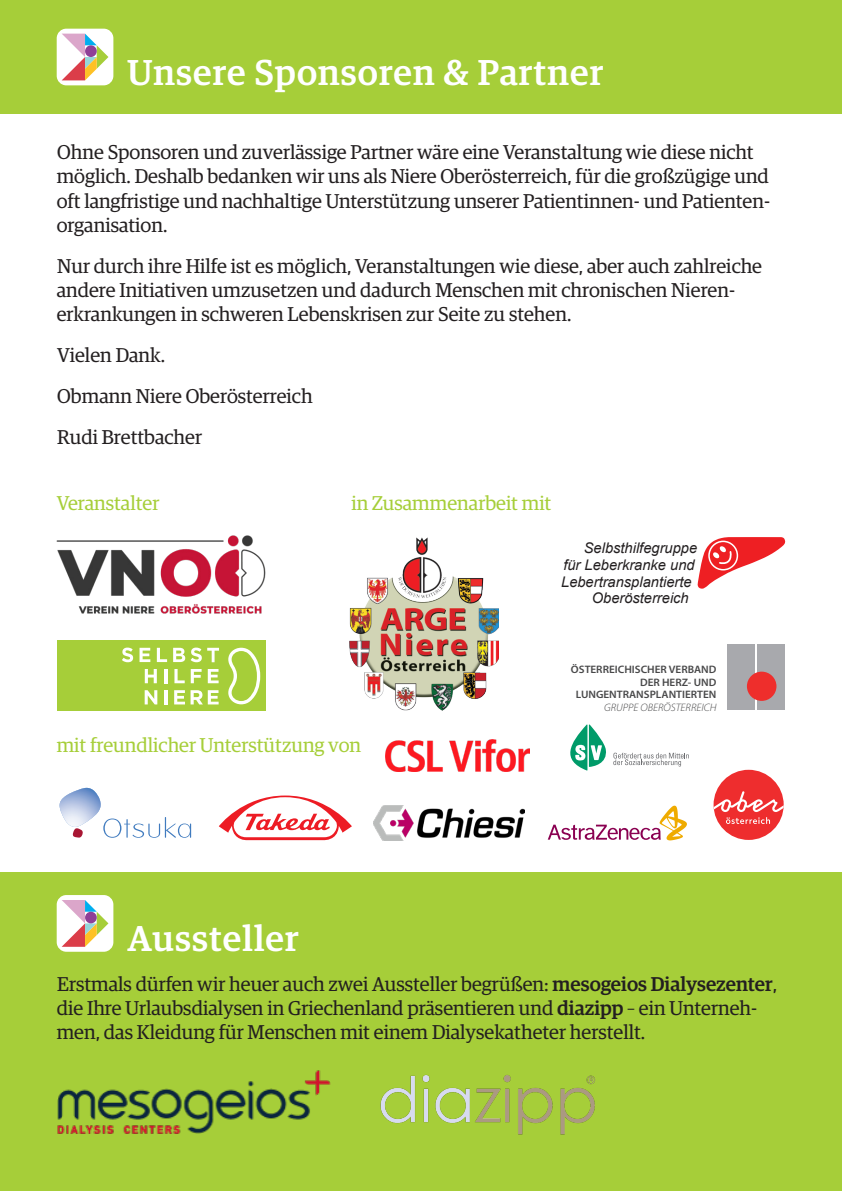
<style>
.page{position:relative;width:842px;height:1191px;background:#fff}
.page>*{position:absolute;margin:0;border:0;box-sizing:border-box;transform-origin:0 0}
.t1{font:500 36px "Guardian Egyp";letter-spacing:.03em;color:#fff}
.t2{font:20px/24px "Guardian Egyp";color:#231f20}
.t3{font:20px "Guardian Egyp";color:#a6ce39}
.t4{font:italic 14.6px "Arial";color:#231f20}
.t5{font:600 10.8px/12.6px "Myriad Pro";color:#484849;text-align:right;scale:1.04 1}
.s1{font-weight:300;font-style:italic}
.s2{font-weight:500}
</style>
<div class="page">
<div style="left:0;top:0;width:842px;height:113px;background:#a6ce39"></div>
<div style="left:0;top:872px;width:842px;height:319px;background:#a6ce39"></div>
<div style="left:57px;top:29px;width:56px;height:56px;background:#fff;border-radius:10px"></div>
<svg style="left:62px;top:34px;width:46px;height:46px"></svg>
<div style="left:85px;top:45px;width:12px;height:12px;background:#8f3f97;border-radius:50%"></div>
<div style="left:57px;top:895px;width:56px;height:56px;background:#fff;border-radius:10px"></div>
<svg style="left:62px;top:900px;width:46px;height:46px"></svg>
<div style="left:85px;top:911px;width:12px;height:12px;background:#8f3f97;border-radius:50%"></div>
<div style="left:57px;top:640px;width:208px;height:70px;background:#a6ce39"></div>
<svg style="left:228px;top:647px;width:32px;height:57px"></svg>
<svg style="left:122px;top:647px;width:11px;height:15px"></svg>
<svg style="left:140px;top:648px;width:10px;height:14px"></svg>
<svg style="left:157px;top:648px;width:10px;height:14px"></svg>
<svg style="left:173px;top:648px;width:12px;height:14px"></svg>
<svg style="left:191px;top:647px;width:28px;height:15px"></svg>
<svg style="left:145px;top:669px;width:12px;height:14px"></svg>
<hr style="left:164px;top:669px;width:3px;height:14px;background:#fff">
<svg style="left:174px;top:669px;width:11px;height:14px"></svg>
<svg style="left:191px;top:669px;width:11px;height:14px"></svg>
<svg style="left:208px;top:669px;width:11px;height:14px"></svg>
<svg style="left:145px;top:690px;width:12px;height:14px"></svg>
<hr style="left:164px;top:690px;width:3px;height:14px;background:#fff">
<svg style="left:174px;top:690px;width:11px;height:14px"></svg>
<svg style="left:191px;top:690px;width:28px;height:14px"></svg>
<svg style="left:59px;top:787px;width:132px;height:51px"></svg>
<img style="left:60px;top:788px;width:41px;height:39px">
<svg style="left:697px;top:537px;width:88px;height:52px"></svg>
<img style="left:57px;top:536px;width:208px;height:78px">
<svg style="left:219px;top:795px;width:133px;height:45px"></svg>
<img style="left:374px;top:805px;width:150px;height:35px">
<div style="left:713px;top:770px;width:71px;height:70px;background:#ee2d2e;border-radius:50%"></div>
<svg style="left:714px;top:791px;width:70px;height:33px"></svg>
<img style="left:350px;top:537px;width:149px;height:173px">
<img style="left:57px;top:1070px;width:274px;height:64px">
<img style="left:380px;top:1075px;width:215px;height:60px">
<div style="left:757px;top:644px;width:28px;height:66px;background:#a8a9ad"></div>
<div style="left:727px;top:644px;width:27px;height:66px;background:#a8a9ad"></div>
<div style="left:747px;top:671px;width:29px;height:30px;background:#ee2e2c;border-radius:50%"></div>
<svg style="left:570px;top:724px;width:119px;height:46px"></svg>
<img style="left:386px;top:739px;width:144px;height:32px">
<svg style="left:548px;top:805px;width:139px;height:35px"></svg>
<p class="t1" style="left:128px;top:47px;width:477px">Unsere Sponsoren &amp; Partner</p>
<p class="t2" style="left:57px;top:139px;width:715px">Ohne Sponsoren und zuverlässige Partner wäre eine Veranstaltung wie diese nicht möglich. Deshalb bedanken wir uns als Niere Oberösterreich, für die großzügige und oft langfristige und nachhaltige Unterstützung unserer Patientinnen- und Patienten&shy;organisation.</p>
<p class="t2" style="left:57px;top:252px;width:707px">Nur durch ihre Hilfe ist es möglich, Veranstaltungen wie diese, aber auch zahlreiche andere Initiativen umzusetzen und dadurch Menschen mit chronischen Nieren&shy;erkrankungen in schweren Lebenskrisen zur Seite zu stehen.</p>
<p class="t2" style="left:57px;top:333px;width:257px;line-height:41px">Vielen Dank.<br>Obmann Niere Oberösterreich<br>Rudi Brettbacher</p>
<p class="t3" style="left:57px;top:489px;width:104px">Veranstalter</p>
<p class="t3" style="left:351px;top:489px;width:202px">in Zusammenarbeit mit</p>
<p class="t4" style="left:584px;top:539px;width:115px">Selbsthilfegruppe</p>
<p class="t4" style="left:563px;top:556px;width:133px">für Leberkranke und</p>
<p class="t4" style="left:561px;top:572px;width:132px">Lebertransplantierte</p>
<p class="t4" style="left:592px;top:588px;width:98px">Oberösterreich</p>
<p class="t3" style="left:57px;top:731px;width:306px">mit freundlicher Unterstützung von</p>
<p class="t5" style="left:571px;top:662px;width:141px">ÖSTERREICHISCHER VERBAND<br>DER HERZ- UND<br>LUNGENTRANSPLANTIERTEN<br><span class="s1">GRUPPE OBERÖSTERREICH</span></p>
<p class="t1" style="left:128px;top:913px;width:173px">Aussteller</p>
<p class="t2" style="left:57px;top:971px;width:722px">Erstmals dürfen wir heuer auch zwei Aussteller begrüßen: <span class="s2">mesogeios Dialysezenter</span>, die Ihre Urlaubsdialysen in Griechenland präsentieren und <span class="s2">diazipp</span> – ein Unterneh&shy;men, das Kleidung für Menschen mit einem Dialysekatheter herstellt.</p>
</div>
